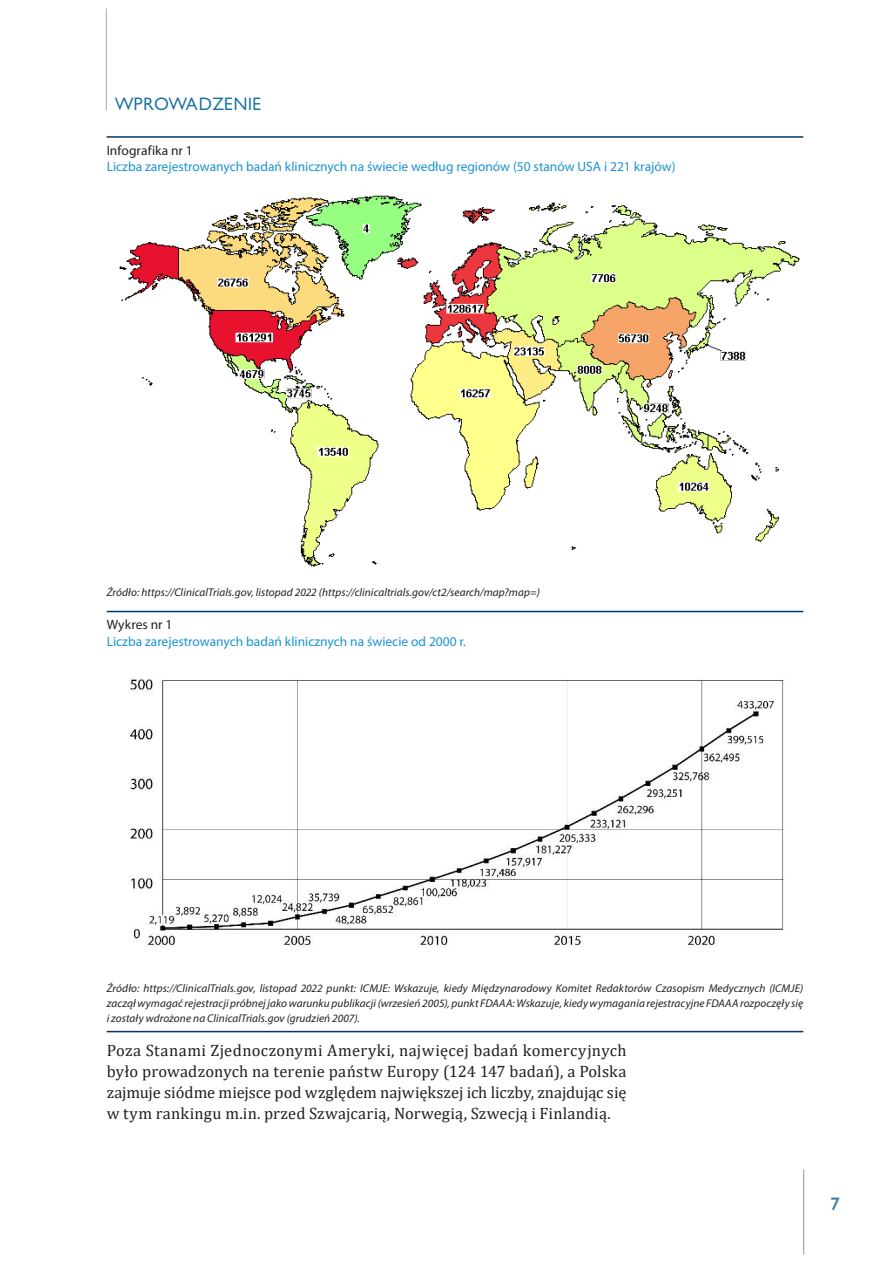
<style>
.page{position:relative;width:893px;height:1263px;background:#fff}
.page>*{position:absolute;margin:0;border:0;box-sizing:border-box;transform-origin:0 0}
.t1{font:16.5px/21px "Cambria";letter-spacing:.01em;color:#231f20;text-align:justify}
.t2{font:16.5px "Gilead TTEFN";letter-spacing:.05em;color:#156fa1}
.t3{font:700 16.5px "Gilead TTEFN";color:#3c7aaa}
.t4{font:13.5px "Myriad Pro";color:#1c94d2}
.t5{font:13.5px "Myriad Pro";letter-spacing:.005em;color:#231f20}
.t6{font:italic 11.25px/15px "Myriad Pro";letter-spacing:.01em;color:#231f20;text-align:justify}
</style>
<div class="page">
<hr style="left:106px;top:9px;width:1px;height:102px;background:#a8a9ad">
<hr style="left:803px;top:1169px;width:1px;height:85px;background:#939598">
<hr style="left:107px;top:136px;width:696px;height:2px;background:#003667">
<hr style="left:107px;top:611px;width:696px;height:1px;background:#003667">
<hr style="left:107px;top:1031px;width:696px;height:1px;background:#003667">
<img style="left:119px;top:195px;width:681px;height:372px">
<img style="left:129px;top:679px;width:656px;height:268px">
<h1 class="t2" style="left:115px;top:93px;width:148px">WPROWADZENIE</h1>
<p class="t5" style="left:107px;top:142px;width:88px">Infografika nr 1</p>
<p class="t4" style="left:107px;top:158px;width:570px">Liczba zarejestrowanych badań klinicznych na świecie według regionów (50 stanów USA i 221 krajów)</p>
<p class="t6" style="left:107px;top:584px;width:435px">Źródło: https://ClinicalTrials.gov, listopad 2022 (https://clinicaltrials.gov/ct2/search/map?map=)</p>
<p class="t5" style="left:107px;top:616px;width:67px">Wykres nr 1</p>
<p class="t4" style="left:107px;top:633px;width:361px">Liczba zarejestrowanych badań klinicznych na świecie od 2000 r.</p>
<p class="t6" style="left:107px;top:981px;width:698px">Źródło: https://ClinicalTrials.gov, listopad 2022 punkt: ICMJE: Wskazuje, kiedy Międzynarodowy Komitet Redaktorów Czasopism Medycznych (ICMJE) zaczął wymagać rejestracji próbnej jako warunku publikacji (wrzesień 2005), punkt FDAAA: Wskazuje, kiedy wymagania rejestracyjne FDAAA rozpoczęły się i zostały wdrożone na ClinicalTrials.gov (grudzień 2007).</p>
<p class="t1" style="left:107px;top:1040px;width:521px">Poza Stanami Zjednoczonymi Ameryki, najwięcej badań komercyjnych było prowadzonych na terenie państw Europy (124 147 badań), a Polska zajmuje siódme miejsce pod względem największej ich liczby, znajdując się w tym rankingu m.in. przed Szwajcarią, Norwegią, Szwecją i Finlandią.</p>
<h1 class="t3" style="left:831px;top:1193px;width:11px">7</h1>
</div>
